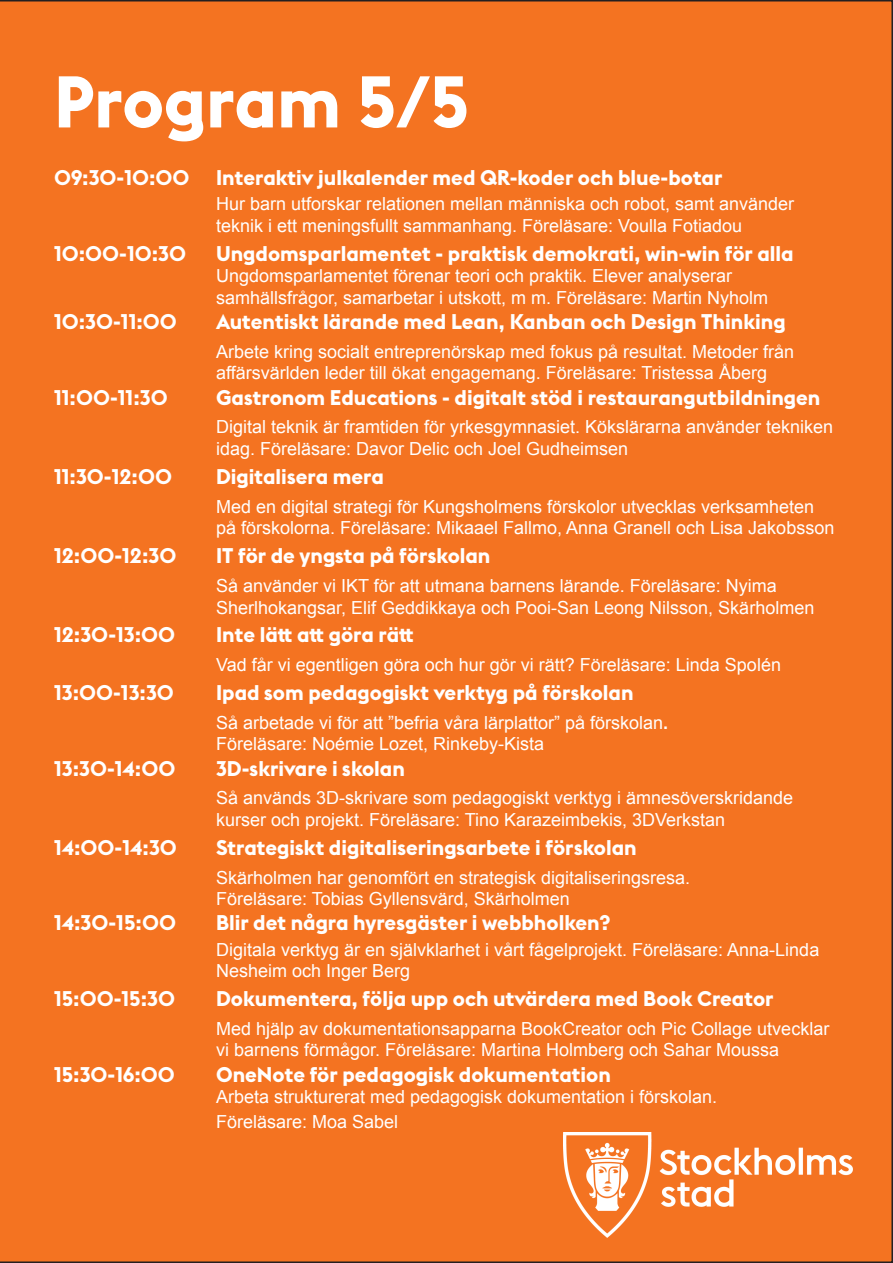
<style>
.page{position:relative;width:893px;height:1263px;background:#f47321}
.page>*{position:absolute;margin:0;border:0;box-sizing:border-box;transform-origin:0 0}
.t1{font:700 72px "Stockholm Type";color:#fff}
.t2{font:700 21px "Stockholm Type";color:#fff}
.t3{font:18px/21.6px "Arial";color:#fff}
.s1{font-weight:700}
</style>
<div class="page">
<img style="left:563px;top:1133px;width:289px;height:104px">
<h1 class="t1" style="left:54px;top:51px;width:417px">Program 5/5</h1>
<p class="t2" style="left:54px;top:163px;width:137px">09:30-10:00</p>
<p class="t2" style="left:216px;top:163px;width:508px">Interaktiv julkalender med QR-koder och blue-botar</p>
<p class="t3" style="left:216px;top:193px;width:580px">Hur barn utforskar relationen mellan människa och robot, samt använder teknik i ett meningsfullt sammanhang. Föreläsare: Voulla Fotiadou</p>
<p class="t2" style="left:54px;top:238px;width:134px">10:00-10:30</p>
<p class="t2" style="left:216px;top:238px;width:579px">Ungdomsparlamentet - praktisk demokrati, win-win för alla</p>
<p class="t3" style="left:216px;top:265px;width:554px">Ungdomsparlamentet förenar teori och praktik. Elever analyserar samhällsfrågor, samarbetar i utskott, m m. Föreläsare: Martin Nyholm</p>
<p class="t2" style="left:54px;top:307px;width:124px">10:30-11:00</p>
<p class="t2" style="left:216px;top:307px;width:571px">Autentiskt lärande med Lean, Kanban och Design Thinking</p>
<p class="t3" style="left:216px;top:341px;width:580px">Arbete kring socialt entreprenörskap med fokus på resultat. Metoder från affärsvärlden leder till ökat engagemang. Föreläsare: Tristessa Åberg</p>
<p class="t2" style="left:54px;top:382px;width:115px">11:00-11:30</p>
<p class="t2" style="left:216px;top:382px;width:606px">Gastronom Educations - digitalt stöd i restaurangutbildningen</p>
<p class="t3" style="left:216px;top:417px;width:619px">Digital teknik är framtiden för yrkesgymnasiet. Kökslärarna använder tekniken idag. Föreläsare: Davor Delic och Joel Gudheimsen</p>
<p class="t2" style="left:54px;top:461px;width:120px">11:30-12:00</p>
<p class="t2" style="left:216px;top:461px;width:169px">Digitalisera mera</p>
<p class="t3" style="left:216px;top:496px;width:620px">Med en digital strategi för Kungsholmens förskolor utvecklas verksamheten på förskolorna. Föreläsare: Mikaael Fallmo, Anna Granell och Lisa Jakobsson</p>
<p class="t2" style="left:54px;top:541px;width:124px">12:00-12:30</p>
<p class="t2" style="left:216px;top:541px;width:276px">IT för de yngsta på förskolan</p>
<p class="t3" style="left:216px;top:575px;width:600px">Så använder vi IKT för att utmana barnens lärande. Föreläsare: Nyima<br>Sherlhokangsar, Elif Geddikkaya och Pooi-San Leong Nilsson, Skärholmen</p>
<p class="t2" style="left:54px;top:620px;width:123px">12:30-13:00</p>
<p class="t2" style="left:216px;top:620px;width:199px">Inte lätt att göra rätt</p>
<p class="t3" style="left:216px;top:654px;width:566px">Vad får vi egentligen göra och hur gör vi rätt? Föreläsare: Linda Spolén</p>
<p class="t2" style="left:54px;top:677px;width:121px">13:00-13:30</p>
<p class="t2" style="left:216px;top:677px;width:419px">Ipad som pedagogiskt verktyg på förskolan</p>
<p class="t3" style="left:216px;top:712px;width:454px">Så arbetade vi för att ”befria våra lärplattor” på förskolan<span class="s1">.<br></span>Föreläsare: Noémie Lozet, Rinkeby-Kista</p>
<p class="t2" style="left:54px;top:753px;width:123px">13:30-14:00</p>
<p class="t2" style="left:216px;top:753px;width:190px">3D-skrivare i skolan</p>
<p class="t3" style="left:216px;top:787px;width:579px">Så används 3D-skrivare som pedagogiskt verktyg i ämnesöverskridande kurser och projekt. Föreläsare: Tino Karazeimbekis, 3DVerkstan</p>
<p class="t2" style="left:54px;top:832px;width:124px">14:00-14:30</p>
<p class="t2" style="left:216px;top:832px;width:422px">Strategiskt digitaliseringsarbete i förskolan</p>
<p class="t3" style="left:216px;top:867px;width:476px">Skärholmen har genomfört en strategisk digitaliseringsresa.<br>Föreläsare: Tobias Gyllensvärd, Skärholmen</p>
<p class="t2" style="left:54px;top:908px;width:124px">14:30-15:00</p>
<p class="t2" style="left:216px;top:908px;width:395px">Blir det några hyresgäster i webbholken?</p>
<p class="t3" style="left:216px;top:939px;width:605px">Digitala verktyg är en självklarhet i vårt fågelprojekt. Föreläsare: Anna-Linda<br>Nesheim och Inger Berg</p>
<p class="t2" style="left:54px;top:983px;width:123px">15:00-15:30</p>
<p class="t2" style="left:216px;top:983px;width:559px">Dokumentera, följa upp och utvärdera med Book Creator</p>
<p class="t3" style="left:216px;top:1018px;width:615px">Med hjälp av dokumentationsapparna BookCreator och Pic Collage utvecklar vi barnens förmågor. Föreläsare: Martina Holmberg och Sahar Moussa</p>
<p class="t2" style="left:54px;top:1059px;width:122px">15:30-16:00</p>
<p class="t2" style="left:216px;top:1059px;width:396px">OneNote för pedagogisk dokumentation</p>
<p class="t3" style="left:216px;top:1084px;width:503px;line-height:25.2px">Arbeta strukturerat med pedagogisk dokumentation i förskolan.<br>Föreläsare: Moa Sabel</p>
</div>
